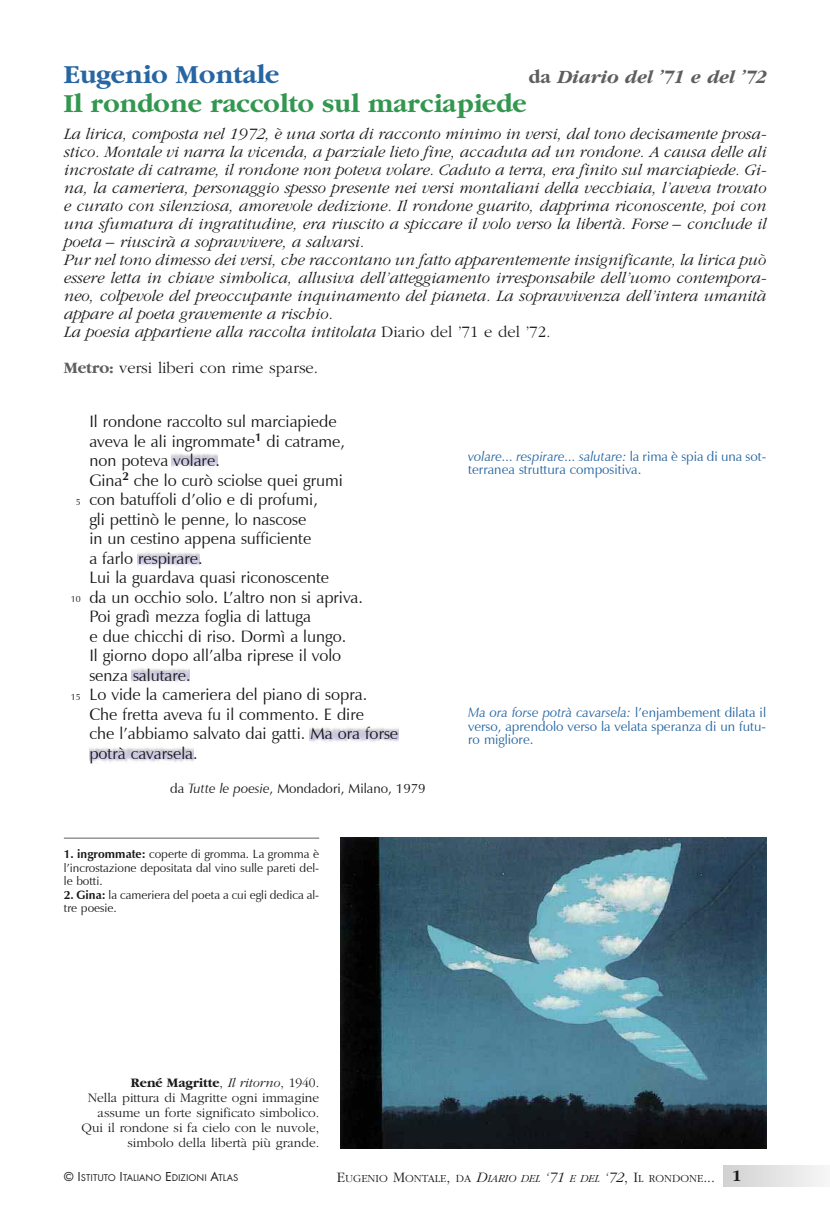
<style>
.page{position:relative;width:830px;height:1212px;background:#fff}
.page>*{position:absolute;margin:0;border:0;box-sizing:border-box;transform-origin:0 0}
.t1{font:700 27px "Garamond";color:#32974f}
.t2{font:700 27px "Garamond";color:#2766a2}
.t3{font:italic 700 19.5px "Garamond";color:#5e5e5e}
.t4{font:italic 300 16.5px/18px "Garamond";color:#191919}
.t5{font:16.5px "Zapf Humanist 601 BT";color:#191919}
.t6{font:300 16.5px "Garamond";color:#191919}
.t7{font:13.5px/13.5px "Zapf Humanist 601 BT";color:#2766a2}
.t8{font:300 13.5px/15px "Garamond";color:#191919;text-align:right}
.t9{font:13.5px "Zapf Humanist 601 BT";color:#191919}
.t10{font:12px/13.5px "Zapf Humanist 601 BT";color:#191919;text-align:justify}
.t11{font:300 11.25px "Garamond";color:#191919}
.t12{font:10.2px "Futura T";color:#191919}
.s1{font-style:normal}
.s2{font-weight:700;color:#5e5e5e}
.s3{font-size:9px}
.s4{font-style:italic}
.s5{font-weight:700}
.s6{font-size:13.5px}
.s7{font-size:15px}
.s8{font-style:italic;font-size:15px}
.s9{font-weight:700;font-size:16.5px}
</style>
<div class="page">
<img style="left:172px;top:453px;width:46px;height:14px">
<img style="left:137px;top:550px;width:63px;height:16px">
<img style="left:131px;top:667px;width:58px;height:15px">
<img style="left:89px;top:747px;width:105px;height:15px">
<img style="left:309px;top:726px;width:89px;height:16px">
<hr style="left:64px;top:838px;width:255px;height:1px;background:#5e5e5e">
<img style="left:340px;top:838px;width:425px;height:310px">
<div style="left:723px;top:1165px;width:106px;height:21px;background:linear-gradient(to right,#d1d1d1,#f6f6f6)"></div>
<h1 class="t2" style="left:64px;top:58px;width:217px">Eugenio Montale</h1>
<p class="t3" style="left:528px;top:65px;width:239px"><span class="s1">da</span> Diario del ’71 e del ’72</p>
<h1 class="t1" style="left:64px;top:87px;width:464px">Il rondone raccolto sul marciapiede</h1>
<p class="t4" style="left:64px;top:124px;width:703px">La lirica, composta nel 1972, è una sorta di racconto minimo in versi, dal tono decisamente prosa&shy;stico. Montale vi narra la vicenda, a parziale lieto fine, accaduta ad un rondone. A causa delle ali incrostate di catrame, il rondone non poteva volare. Caduto a terra, era finito sul marciapiede. Gi&shy;na, la cameriera, personaggio spesso presente nei versi montaliani della vecchiaia, l’aveva trovato e curato con silenziosa, amorevole dedizione. Il rondone guarito, dapprima riconoscente, poi con una sfumatura di ingratitudine, era riuscito a spiccare il volo verso la libertà. Forse – conclude il poeta – riuscirà a sopravvivere, a salvarsi.<br>Pur nel tono dimesso dei versi, che raccontano un fatto apparentemente insignificante, la lirica può essere letta in chiave simbolica, allusiva dell’atteggiamento irresponsabile dell’uomo contempora&shy;neo, colpevole del preoccupante inquinamento del pianeta. La sopravvivenza dell’intera umanità appare al poeta gravemente a rischio.<br>La poesia appartiene alla raccolta intitolata <span class="s1">Diario del ’71 e del ’72</span>.</p>
<p class="t6" style="left:64px;top:358px;width:256px"><span class="s2">Metro:</span> versi liberi con rime sparse.</p>
<p class="t5" style="left:89px;top:411px;width:249px">Il rondone raccolto sul marciapiede</p>
<p class="t5" style="left:89px;top:431px;width:257px">aveva le ali ingrommate<sup>1</sup> di catrame,</p>
<p class="t5" style="left:89px;top:450px;width:132px">non poteva volare.</p>
<p class="t5" style="left:89px;top:470px;width:255px">Gina<sup>2</sup> che lo curò sciolse quei grumi</p>
<p class="t5" style="left:76px;top:489px;width:243px"><span class="s3">5</span> con batuffoli d’olio e di profumi,</p>
<p class="t5" style="left:89px;top:509px;width:218px">gli pettinò le penne, lo nascose</p>
<p class="t5" style="left:89px;top:528px;width:223px">in un cestino appena sufficiente</p>
<p class="t5" style="left:89px;top:548px;width:115px">a farlo respirare.</p>
<p class="t5" style="left:89px;top:567px;width:241px">Lui la guardava quasi riconoscente</p>
<p class="t5" style="left:71px;top:587px;width:293px"><span class="s3">10</span> da un occhio solo. L’altro non si apriva.</p>
<p class="t5" style="left:89px;top:606px;width:223px">Poi gradì mezza foglia di lattuga</p>
<p class="t5" style="left:89px;top:626px;width:258px">e due chicchi di riso. Dormì a lungo.</p>
<p class="t5" style="left:89px;top:645px;width:253px">Il giorno dopo all’alba riprese il volo</p>
<p class="t5" style="left:89px;top:665px;width:103px">senza salutare.</p>
<p class="t5" style="left:71px;top:684px;width:298px"><span class="s3">15</span> Lo vide la cameriera del piano di sopra.</p>
<p class="t5" style="left:89px;top:704px;width:276px">Che fretta aveva fu il commento. E dire</p>
<p class="t5" style="left:89px;top:723px;width:310px">che l’abbiamo salvato dai gatti. Ma ora forse</p>
<p class="t5" style="left:89px;top:743px;width:110px">potrà cavarsela.</p>
<p class="t9" style="left:170px;top:780px;width:257px">da <span class="s4">Tutte le poesie</span>, Mondadori, Milano, 1979</p>
<p class="t10" style="left:64px;top:847px;width:257px"><span class="s5">1. ingrommate:</span> coperte di gromma. La gromma è l’incrostazione depositata dal vino sulle pareti del&shy;le botti.</p>
<p class="t10" style="left:64px;top:888px;width:257px"><span class="s5">2. Gina:</span> la cameriera del poeta a cui egli dedica al&shy;tre poesie.</p>
<p class="t7" style="left:468px;top:449px;width:299px"><span class="s4">volare... respirare... salutare:</span> la rima è spia di una sot&shy;terranea struttura compositiva.</p>
<p class="t7" style="left:468px;top:706px;width:299px;text-align:justify"><span class="s4">Ma ora forse potrà cavarsela:</span> l’enjambement dilata il verso, aprendolo verso la velata speranza di un futu&shy;ro migliore.</p>
<p class="t8" style="left:81px;top:1075px;width:239px"><span class="s5">René Magritte</span>, <span class="s4">Il ritorno</span>, 1940.<br>Nella pittura di Magritte ogni immagine assume un forte significato simbolico.<br>Qui il rondone si fa cielo con le nuvole, simbolo della libertà più grande.</p>
<p class="t12" style="left:64px;top:1171px;width:176px"><span class="s6">© I</span>STITUTO <span class="s6">I</span>TALIANO <span class="s6">E</span>DIZIONI <span class="s6">A</span>TLAS</p>
<p class="t11" style="left:336px;top:1171px;width:406px"><span class="s7">E</span>UGENIO <span class="s7">M</span>ONTALE<span class="s7">,</span> DA <span class="s8">D</span><span class="s4">IARIO DEL</span> <span class="s8">‘71</span> <span class="s4">E DEL</span> <span class="s8">‘72</span><span class="s7">, I</span>L RONDONE<span class="s7">...</span> <span class="s9">1</span></p>
</div>
